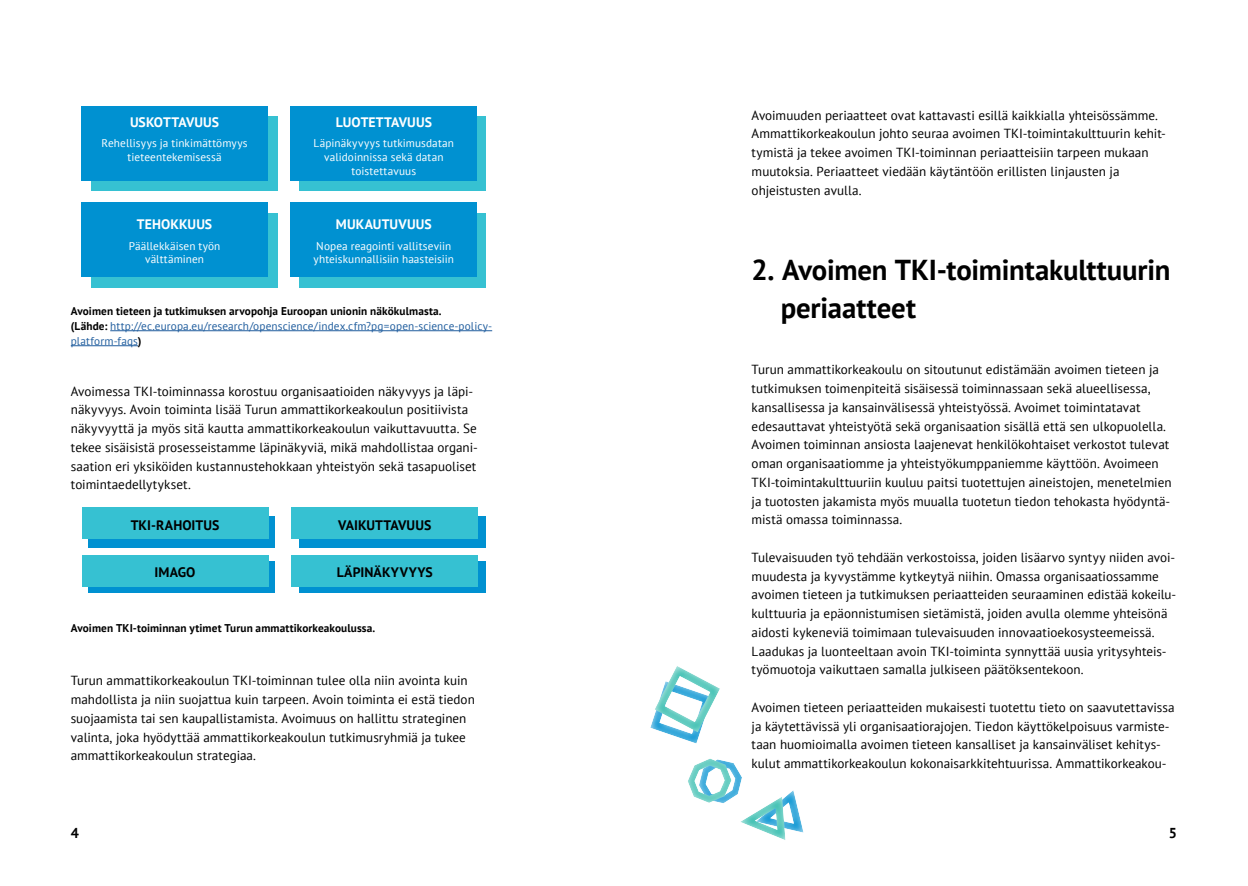
<style>
.page{position:relative;width:1248px;height:886px;background:#fff}
.page>*{position:absolute;margin:0;border:0;box-sizing:border-box;transform-origin:0 0}
.t1{font:700 28.75px/38.4px "PT Sans";letter-spacing:-.005em;color:#000}
.t2{font:700 14.38px "PT Sans";color:#000}
.t3{font:700 13.75px "PT Sans";letter-spacing:.005em;color:#fff}
.t4{font:700 13.75px "PT Sans";letter-spacing:.005em;color:#000}
.t5{font:13.12px/18.8px "PT Sans";color:#000}
.t6{font:11.25px/13.8px "PT Sans";letter-spacing:.01em;color:#fff;text-align:center}
.t7{font:11.25px/15px "PT Sans";letter-spacing:.01em;color:#215e9e}
.t8{font:700 11.25px "PT Sans";letter-spacing:.01em;color:#000}
.s1{font-weight:700;color:#000}
</style>
<div class="page">
<div style="left:299px;top:213px;width:186px;height:74px;background:#36c1d2"></div>
<div style="left:291px;top:203px;width:186px;height:74px;background:#0091d1"></div>
<div style="left:91px;top:213px;width:186px;height:74px;background:#36c1d2"></div>
<div style="left:81px;top:203px;width:187px;height:74px;background:#0091d1"></div>
<div style="left:91px;top:117px;width:186px;height:74px;background:#36c1d2"></div>
<div style="left:81px;top:106px;width:187px;height:74px;background:#0091d1"></div>
<div style="left:299px;top:117px;width:186px;height:74px;background:#36c1d2"></div>
<div style="left:291px;top:106px;width:186px;height:74px;background:#0091d1"></div>
<hr style="left:110px;top:330px;width:382px;height:1px;background:#215e9e">
<hr style="left:71px;top:345px;width:67px;height:1px;background:#215e9e">
<div style="left:299px;top:561px;width:186px;height:32px;background:#0091d1"></div>
<div style="left:88px;top:561px;width:186px;height:32px;background:#0091d1"></div>
<div style="left:299px;top:516px;width:186px;height:32px;background:#0091d1"></div>
<div style="left:88px;top:516px;width:186px;height:32px;background:#0091d1"></div>
<div style="left:82px;top:555px;width:186px;height:32px;background:#36c1d2"></div>
<div style="left:291px;top:555px;width:187px;height:32px;background:#36c1d2"></div>
<div style="left:291px;top:507px;width:187px;height:32px;background:#36c1d2"></div>
<div style="left:82px;top:507px;width:186px;height:32px;background:#36c1d2"></div>
<svg style="left:650px;top:666px;width:154px;height:174px"></svg>
<p class="t3" style="left:130px;top:113px;width:91px">USKOTTAVUUS</p>
<p class="t6" style="left:102px;top:136px;width:147px">Rehellisyys ja tinkimättömyys tieteentekemisessä</p>
<p class="t3" style="left:137px;top:215px;width:77px">TEHOKKUUS</p>
<p class="t6" style="left:129px;top:239px;width:93px">Päällekkäisen työn välttäminen</p>
<p class="t3" style="left:335px;top:113px;width:98px">LUOTETTAVUUS</p>
<p class="t6" style="left:313px;top:136px;width:142px">Läpinäkyvyys tutkimusdatan validoinnissa sekä datan toistettavuus</p>
<p class="t3" style="left:336px;top:215px;width:97px">MUKAUTUVUUS</p>
<p class="t6" style="left:313px;top:239px;width:142px;text-align:left">Nopea reagointi vallitseviin yhteiskunnallisiin haasteisiin</p>
<p class="t7" style="left:71px;top:303px;width:423px"><span class="s1">Avoimen tieteen ja tutkimuksen arvopohja Euroopan unionin näkökulmasta.<br>(Lähde:</span> http://ec.europa.eu/research/openscience/index.cfm?pg=open-science-policy&shy;platform-faqs<span class="s1">)</span></p>
<p class="t5" style="left:71px;top:381px;width:408px">Avoimessa TKI-toiminnassa korostuu organisaatioiden näkyvyys ja läpi&shy;näkyvyys. Avoin toiminta lisää Turun ammattikorkeakoulun positiivista näkyvyyttä ja myös sitä kautta ammattikorkeakoulun vaikuttavuutta. Se tekee sisäisistä prosesseistamme läpinäkyviä, mikä mahdollistaa organi&shy;saation eri yksiköiden kustannustehokkaan yhteistyön sekä tasapuoliset toimintaedellytykset.</p>
<p class="t4" style="left:131px;top:516px;width:90px">TKI-RAHOITUS</p>
<p class="t4" style="left:338px;top:516px;width:95px">VAIKUTTAVUUS</p>
<p class="t4" style="left:155px;top:563px;width:42px">IMAGO</p>
<p class="t4" style="left:336px;top:563px;width:98px">LÄPINÄKYVYYS</p>
<p class="t8" style="left:71px;top:620px;width:306px">Avoimen TKI-toiminnan ytimet Turun ammattikorkeakoulussa.</p>
<p class="t5" style="left:71px;top:671px;width:405px">Turun ammattikorkeakoulun TKI-toiminnan tulee olla niin avointa kuin mahdollista ja niin suojattua kuin tarpeen. Avoin toiminta ei estä tiedon suojaamista tai sen kaupallistamista. Avoimuus on hallittu strateginen valinta, joka hyödyttää ammattikorkeakoulun tutkimusryhmiä ja tukee ammattikorkeakoulun strategiaa.</p>
<p class="t5" style="left:751px;top:105px;width:414px">Avoimuuden periaatteet ovat kattavasti esillä kaikkialla yhteisössämme.<br>Ammattikorkeakoulun johto seuraa avoimen TKI-toimintakulttuurin kehit&shy;tymistä ja tekee avoimen TKI-toiminnan periaatteisiin tarpeen mukaan muutoksia. Periaatteet viedään käytäntöön erillisten linjausten ja ohjeistusten avulla.</p>
<h1 class="t1" style="left:780px;top:250px;width:391px;text-indent:-29px">2. Avoimen TKI-toimintakulttuurin periaatteet</h1>
<p class="t5" style="left:751px;top:360px;width:421px">Turun ammattikorkeakoulu on sitoutunut edistämään avoimen tieteen ja tutkimuksen toimenpiteitä sisäisessä toiminnassaan sekä alueellisessa, kansallisessa ja kansainvälisessä yhteistyössä. Avoimet toimintatavat edesauttavat yhteistyötä sekä organisaation sisällä että sen ulkopuolella.<br>Avoimen toiminnan ansiosta laajenevat henkilökohtaiset verkostot tulevat oman organisaatiomme ja yhteistyökumppaniemme käyttöön. Avoimeen TKI-toimintakulttuuriin kuuluu paitsi tuotettujen aineistojen, menetelmien ja tuotosten jakamista myös muualla tuotetun tiedon tehokasta hyödyntä&shy;mistä omassa toiminnassa.</p>
<p class="t5" style="left:751px;top:548px;width:426px">Tulevaisuuden työ tehdään verkostoissa, joiden lisäarvo syntyy niiden avoi&shy;muudesta ja kyvystämme kytkeytyä niihin. Omassa organisaatiossamme avoimen tieteen ja tutkimuksen periaatteiden seuraaminen edistää kokeilu&shy;kulttuuria ja epäonnistumisen sietämistä, joiden avulla olemme yhteisönä aidosti kykeneviä toimimaan tulevaisuuden innovaatioekosysteemeissä.<br>Laadukas ja luonteeltaan avoin TKI-toiminta synnyttää uusia yritysyhteis&shy;työmuotoja vaikuttaen samalla julkiseen päätöksentekoon.</p>
<p class="t5" style="left:751px;top:698px;width:424px">Avoimen tieteen periaatteiden mukaisesti tuotettu tieto on saavutettavissa ja käytettävissä yli organisaatiorajojen. Tiedon käyttökelpoisuus varmiste&shy;taan huomioimalla avoimen tieteen kansalliset ja kansainväliset kehitys&shy;kulut ammattikorkeakoulun kokonaisarkkitehtuurissa. Ammattikorkeakou-</p>
<p class="t2" style="left:71px;top:823px;width:10px">4</p>
<p class="t2" style="left:1168px;top:823px;width:10px">5</p>
</div>
